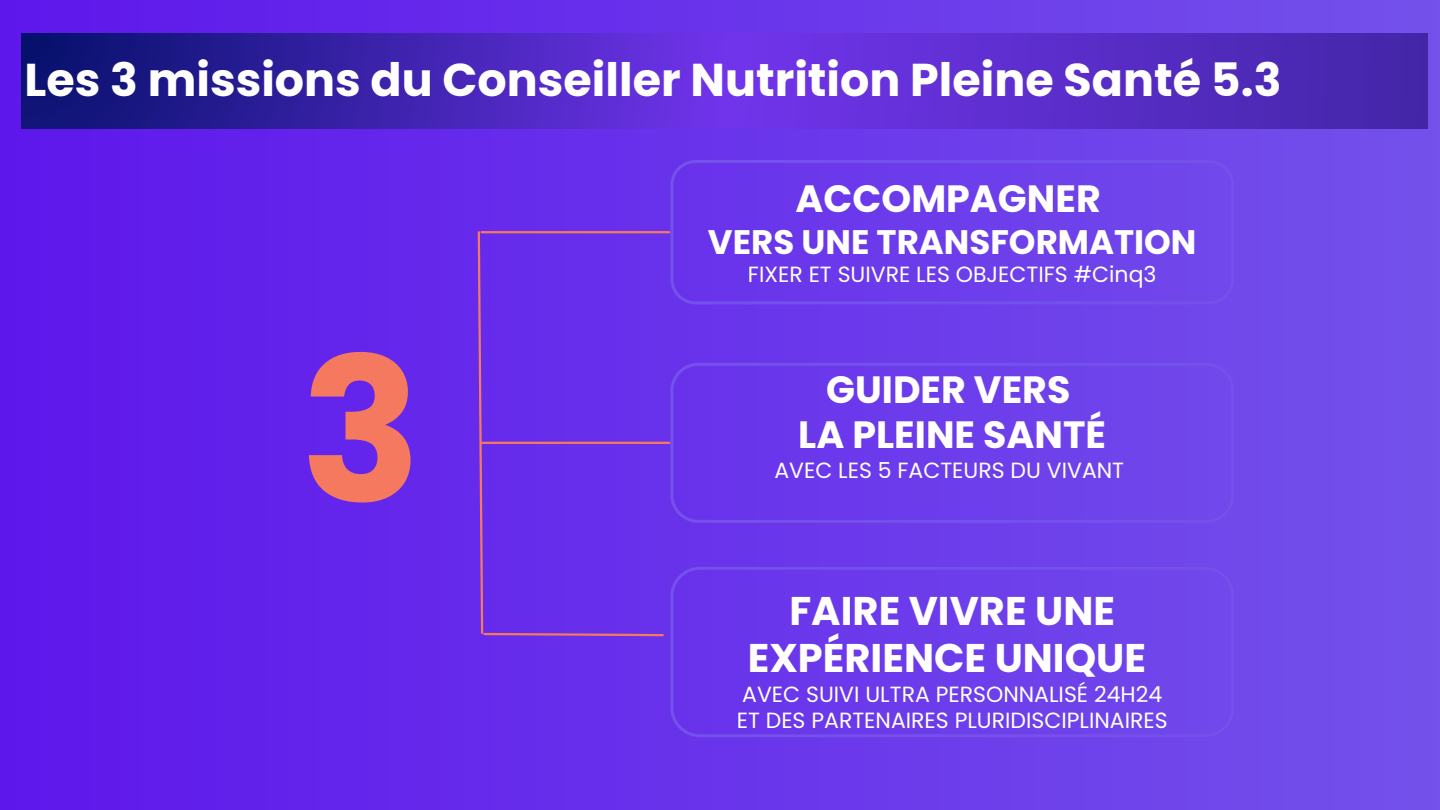
<style>
.page{position:relative;width:1440px;height:810px;background:#fff}
.page>*{position:absolute;margin:0;border:0;box-sizing:border-box;transform-origin:0 0}
.t1{font:700 200px "Poppins";color:#f5795f}
.t2{font:700 46px "Poppins";color:#fff}
.t3{font:700 40px/47.2px "Poppins";color:#fff;text-align:center}
.t4{font:700 38px/45px "Poppins";color:#fff;text-align:center}
.t5{font:700 34px "Poppins";color:#fff}
.t6{font:22px/26.2px "Poppins";color:#fff}
</style>
<div class="page">
<div style="left:0;top:0;width:1440px;height:810px;background:linear-gradient(to right,#5e17eb,#7451eb)"></div>
<svg style="left:670px;top:567px;width:564px;height:170px;background:#6c3deb"></svg>
<svg style="left:670px;top:363px;width:564px;height:160px;background:#6c3deb"></svg>
<hr style="left:482px;top:442px;width:187px;height:2px;background:#f5795f">
<hr style="left:482px;top:231px;width:187px;height:2px;background:#f5795f">
<div style="left:477px;top:230px;width:188px;height:407px;background:#672eeb"></div>
<svg style="left:21px;top:33px;width:1406px;height:96px;background:#4a27b9"></svg>
<svg style="left:670px;top:160px;width:564px;height:144px;background:#6c3deb"></svg>
<p class="t2" style="left:24px;top:48px;width:1259px">Les 3 missions du Conseiller Nutrition Pleine Santé 5.3</p>
<h1 class="t1" style="left:300px;top:291px;width:122px">3</h1>
<p class="t4" style="left:796px;top:176px;width:307px">ACCOMPAGNER</p>
<h2 class="t5" style="left:708px;top:218px;width:490px">VERS UNE TRANSFORMATION</h2>
<h2 class="t6" style="left:748px;top:261px;width:410px">FIXER ET SUIVRE LES OBJECTIFS #Cinq3</h2>
<p class="t4" style="left:798px;top:368px;width:309px">GUIDER VERS<br>LA PLEINE SANTÉ</p>
<p class="t6" style="left:774px;top:458px;width:351px">AVEC LES 5 FACTEURS DU VIVANT</p>
<p class="t3" style="left:748px;top:587px;width:400px">FAIRE VIVRE UNE<br>EXPÉRIENCE UNIQUE</p>
<p class="t6" style="left:737px;top:681px;width:432px">AVEC SUIVI ULTRA PERSONNALISÉ 24H24<br>ET DES PARTENAIRES PLURIDISCIPLINAIRES</p>
</div>
